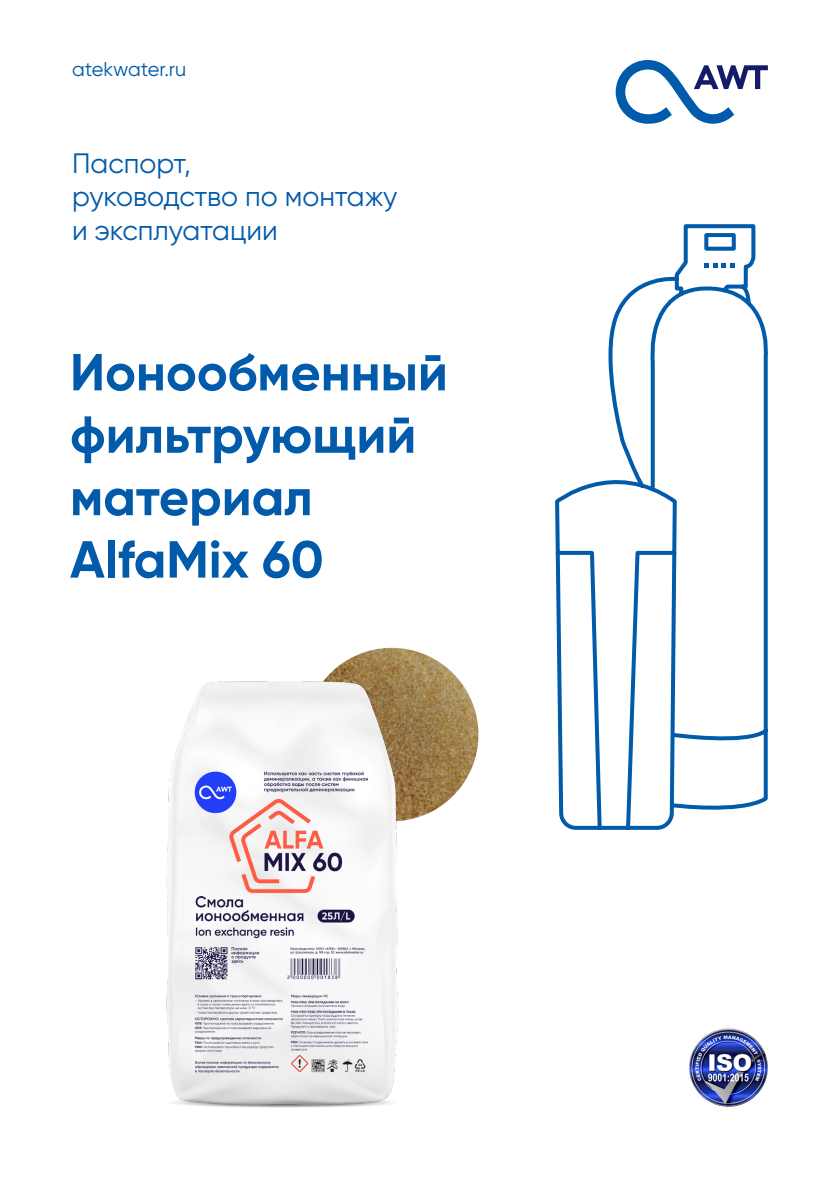
<style>
.page{position:relative;width:840px;height:1191px;background:#fff}
.page>*{position:absolute;margin:0;border:0;box-sizing:border-box;transform-origin:0 0}
.t1{font:700 52px/62.4px "Gilroy";color:#015aaa}
.t2{font:28px/33.6px "Gilroy";color:#015aaa}
.t3{font:20px "Gilroy";color:#015aaa}
</style>
<div class="page">
<svg style="left:615px;top:60px;width:152px;height:64px"></svg>
<img style="left:688px;top:1028px;width:79px;height:79px;border-radius:39px">
<svg style="left:555px;top:224px;width:213px;height:606px"></svg>
<svg style="left:704px;top:264px;width:30px;height:4px"></svg>
<img style="left:437px;top:660px;width:42px;height:149px">
<img style="left:166px;top:647px;width:271px;height:461px">
<p class="t3" style="left:72px;top:57px;width:116px">atekwater.ru</p>
<p class="t2" style="left:72px;top:146px;width:327px">Паспорт,<br>руководство по монтажу</p>
<p class="t2" style="left:72px;top:213px;width:207px">и эксплуатации</p>
<p class="t1" style="left:70px;top:340px;width:379px">Ионообменный фильтрующий материал<br>AlfaMix 60</p>
</div>
